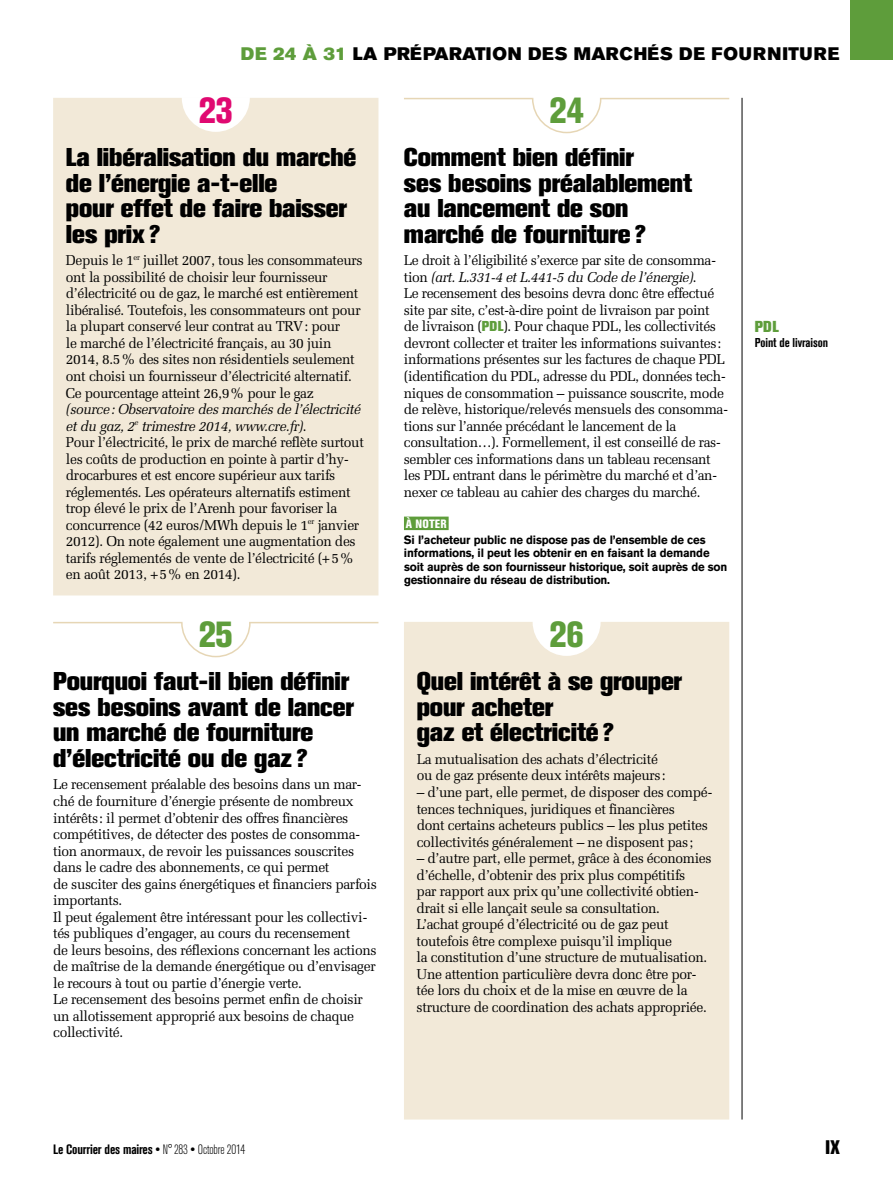
<style>
.page{position:relative;width:893px;height:1191px;background:#fff}
.page>*{position:absolute;margin:0;border:0;box-sizing:border-box;transform-origin:0 0}
.t1{font:800 condensed 36px "Akzidenz Grotesk Std";color:#5e9d3b}
.t2{font:800 condensed 36px "Akzidenz Grotesk Std";color:#e00971}
.t3{font:800 25.5px/25.5px "Akzidenz Grotesk Std";letter-spacing:-.005em;color:#000}
.t4{font:800 condensed 19.5px "Akzidenz Grotesk Std";color:#000}
.t5{font:18px "Akzidenz Grotesk Std Super";letter-spacing:.035em;color:#000}
.t6{font:800 15.75px "Akzidenz Grotesk Std";color:#5e9d3b}
.t7{font:14.25px/16.5px "Melior LT Std";letter-spacing:-.025em;color:#000}
.t8{font:700 condensed 13.5px "Akzidenz Grotesk Std";letter-spacing:-.015em;color:#000}
.t9{font:700 condensed 12.75px "Akzidenz Grotesk Std";letter-spacing:-.005em;color:#000}
.t10{font:700 12px/13.5px "Akzidenz Grotesk Std";letter-spacing:-.015em;color:#000;scale:.95 1}
.t11{font:800 condensed 12px "Akzidenz Grotesk Std";letter-spacing:.02em;color:#fff}
.s1{color:#5e9d3b}
.s2{font-style:italic}
.s3{font-family:"Akzidenz Grotesk Std";font-weight:800;color:#5e9d3b}
.s4{font-weight:300}
</style>
<div class="page">
<hr style="left:742px;top:98px;width:1px;height:1021px;background:#000">
<div style="left:53px;top:98px;width:325px;height:497px;background:#f2e9d8"></div>
<hr style="left:404px;top:98px;width:129px;height:1px;background:#e6d6b5">
<svg style="left:531px;top:97px;width:71px;height:37px"></svg>
<hr style="left:600px;top:98px;width:129px;height:1px;background:#e6d6b5">
<div style="left:404px;top:622px;width:325px;height:497px;background:#f2e9d8"></div>
<hr style="left:53px;top:622px;width:130px;height:1px;background:#e6d6b5">
<svg style="left:180px;top:622px;width:71px;height:36px"></svg>
<hr style="left:249px;top:622px;width:129px;height:1px;background:#e6d6b5">
<div style="left:850px;top:0;width:43px;height:60px;background:#5e9d3b"></div>
<div style="left:404px;top:516px;width:45px;height:14px;background:#5e9d3b"></div>
<p class="t5" style="left:241px;top:43px;width:599px"><span class="s1">DE 24 À 31</span> LA PRÉPARATION DES MARCHÉS DE FOURNITURE</p>
<h1 class="t2" style="left:198px;top:90px;width:36px">23</h1>
<h1 class="t1" style="left:549px;top:90px;width:36px">24</h1>
<h2 class="t3" style="left:66px;top:144px;width:292px">La libéralisation du marché de l’énergie a-t-elle<br>pour effet de faire baisser les prix?</h2>
<p class="t7" style="left:66px;top:252px;width:298px">Depuis le 1<sup>er</sup> juillet 2007, tous les consommateurs ont la possibilité de choisir leur fournisseur d’électricité ou de gaz, le marché est entièrement libéralisé. Toutefois, les consommateurs ont pour la plupart conservé leur contrat au TRV: pour<br>le marché de l’électricité français, au 30 juin 2014, 8.5% des sites non résidentiels seulement ont choisi un fournisseur d’électricité alternatif.<br>Ce pourcentage atteint 26,9% pour le gaz</p>
<p class="t7" style="left:66px;top:401px;width:300px"><span class="s2">(source: Observatoire des marchés de l’électricité et du gaz, 2</span><sup>e</sup> <span class="s2">trimestre 2014, www.cre.fr)</span>.<br>Pour l’électricité, le prix de marché reflète surtout les coûts de production en pointe à partir d’hy&shy;drocarbures et est encore supérieur aux tarifs réglementés. Les opérateurs alternatifs estiment trop élevé le prix de l’Arenh pour favoriser la concurrence (42 euros/MWh depuis le 1<sup>er</sup> janvier 2012). On note également une augmentation des tarifs réglementés de vente de l’électricité (+5% en août 2013, +5% en 2014).</p>
<h1 class="t1" style="left:198px;top:614px;width:36px">25</h1>
<h2 class="t3" style="left:53px;top:668px;width:302px">Pourquoi faut-il bien définir ses besoins avant de lancer un marché de fourniture d’électricité ou de gaz?</h2>
<p class="t7" style="left:53px;top:776px;width:325px">Le recensement préalable des besoins dans un mar&shy;ché de fourniture d’énergie présente de nombreux intérêts: il permet d’obtenir des offres financières compétitives, de détecter des postes de consomma&shy;tion anormaux, de revoir les puissances souscrites dans le cadre des abonnements, ce qui permet<br>de susciter des gains énergétiques et financiers parfois importants.<br>Il peut également être intéressant pour les collectivi&shy;tés publiques d’engager, au cours du recensement<br>de leurs besoins, des réflexions concernant les actions de maîtrise de la demande énergétique ou d’envisager le recours à tout ou partie d’énergie verte.<br>Le recensement des besoins permet enfin de choisir un allotissement approprié aux besoins de chaque collectivité.</p>
<h2 class="t3" style="left:404px;top:144px;width:290px">Comment bien définir<br>ses besoins préalablement au lancement de son marché de fourniture?</h2>
<p class="t7" style="left:404px;top:252px;width:325px">Le droit à l’éligibilité s’exerce par site de consomma&shy;tion <span class="s2">(art. L.331-4 et L.441-5 du Code de l’énergie)</span>.<br>Le recensement des besoins devra donc être effectué site par site, c’est-à-dire point de livraison par point de livraison (<span class="s3">PDL</span>). Pour chaque PDL, les collectivités devront collecter et traiter les informations suivantes: informations présentes sur les factures de chaque PDL (identification du PDL, adresse du PDL, données tech&shy;niques de consommation – puissance souscrite, mode de relève, historique/relevés mensuels des consomma&shy;tions sur l’année précédant le lancement de la consultation…). Formellement, il est conseillé de ras&shy;sembler ces informations dans un tableau recensant les PDL entrant dans le périmètre du marché et d’an&shy;nexer ce tableau au cahier des charges du marché.</p>
<p class="t11" style="left:406px;top:516px;width:43px">À NOTER</p>
<p class="t10" style="left:404px;top:533px;width:342px">Si l’acheteur public ne dispose pas de l’ensemble de ces informations, il peut les obtenir en en faisant la demande soit auprès de son fournisseur historique, soit auprès de son gestionnaire du réseau de distribution.</p>
<h1 class="t1" style="left:549px;top:614px;width:36px">26</h1>
<h2 class="t3" style="left:417px;top:668px;width:267px">Quel intérêt à se grouper pour acheter<br>gaz et électricité?</h2>
<p class="t7" style="left:417px;top:751px;width:251px">La mutualisation des achats d’électricité ou de gaz présente deux intérêts majeurs:</p>
<p class="t7" style="left:417px;top:784px;width:297px">– d’une part, elle permet, de disposer des compé&shy;tences techniques, juridiques et financières<br>dont certains acheteurs publics – les plus petites collectivités généralement – ne disposent pas;</p>
<p class="t7" style="left:417px;top:850px;width:296px">– d’autre part, elle permet, grâce à des économies d’échelle, d’obtenir des prix plus compétitifs<br>par rapport aux prix qu’une collectivité obtien&shy;drait si elle lançait seule sa consultation.<br>L’achat groupé d’électricité ou de gaz peut toutefois être complexe puisqu’il implique<br>la constitution d’une structure de mutualisation.<br>Une attention particulière devra donc être por&shy;tée lors du choix et de la mise en œuvre de la structure de coordination des achats appropriée.</p>
<p class="t6" style="left:755px;top:317px;width:25px">PDL</p>
<p class="t9" style="left:755px;top:335px;width:75px">Point de livraison</p>
<p class="t8" style="left:53px;top:1141px;width:194px">Le Courrier des maires ● <span class="s4">N° 283</span> ● <span class="s4">Octobre 2014</span></p>
<h3 class="t4" style="left:825px;top:1135px;width:16px">IX</h3>
</div>
